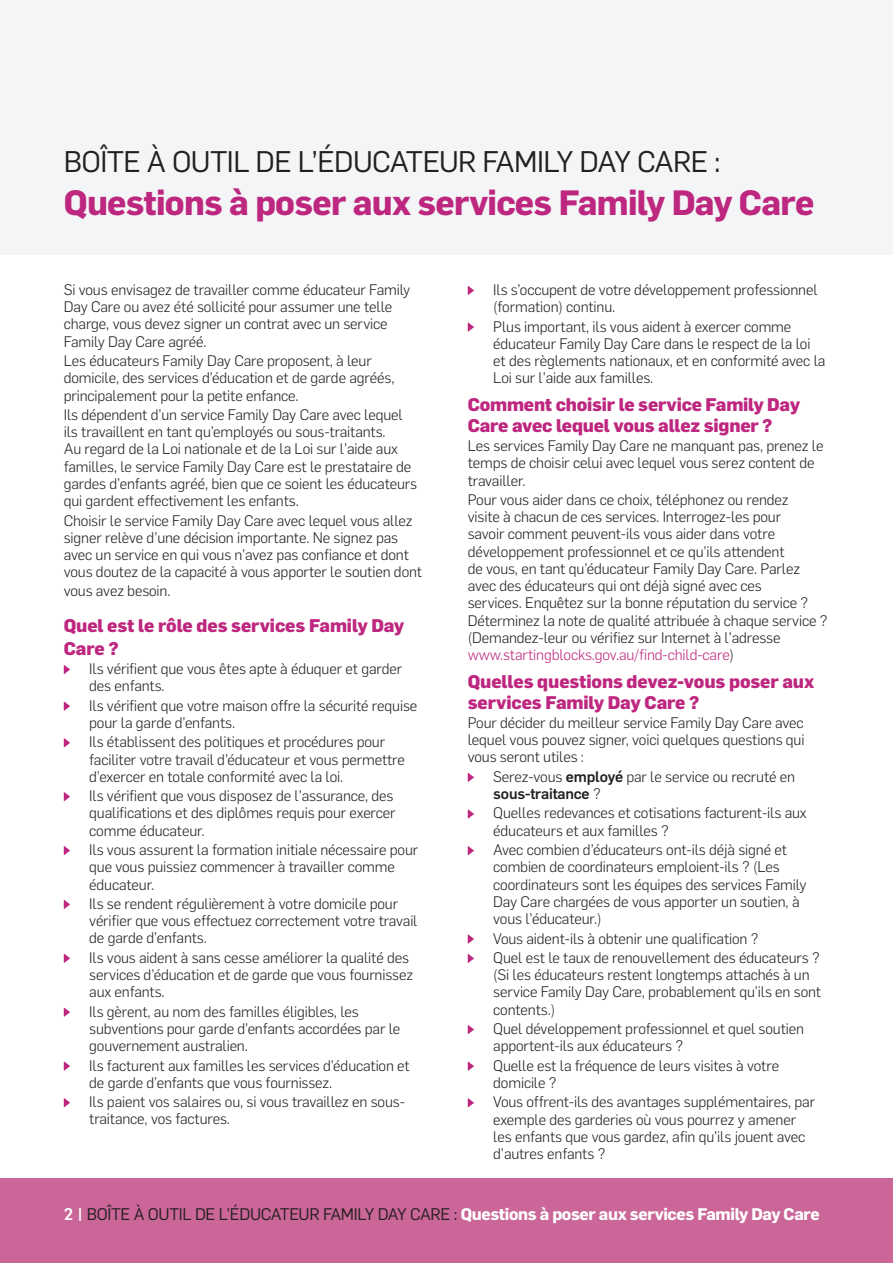
<style>
.page{position:relative;width:893px;height:1263px;background:#fff}
.page>*{position:absolute;margin:0;border:0;box-sizing:border-box;transform-origin:0 0}
.t1{font:700 34.5px "Flama";letter-spacing:-.02em;color:#be277f}
.t2{font:29.25px "Flama";letter-spacing:-.02em;color:#231f20}
._03_sub-header{font:800 18px/21px "Flama";letter-spacing:-.005em;color:#be277f}
.t3{font:700 16.5px "Flama";letter-spacing:-.02em;color:#fff}
.body_copy{font:300 15px/17.2px "Flama";letter-spacing:-.01em;color:#231f20}
.s1{color:#be277f}
.s2{font-weight:500}
.s3{font-weight:400;color:#231f20}
</style>
<div class="page">
<div style="left:0;top:0;width:893px;height:255px;background:#f3f5f6"></div>
<div style="left:0;top:1178px;width:893px;height:85px;background:#ca6698"></div>
<svg style="left:64px;top:665px;width:6px;height:9px"></svg>
<svg style="left:64px;top:701px;width:6px;height:10px"></svg>
<svg style="left:64px;top:738px;width:6px;height:9px"></svg>
<svg style="left:64px;top:792px;width:6px;height:9px"></svg>
<svg style="left:64px;top:846px;width:6px;height:9px"></svg>
<svg style="left:64px;top:900px;width:6px;height:9px"></svg>
<svg style="left:64px;top:954px;width:6px;height:9px"></svg>
<svg style="left:64px;top:1007px;width:6px;height:10px"></svg>
<svg style="left:64px;top:1061px;width:6px;height:10px"></svg>
<svg style="left:64px;top:1098px;width:6px;height:9px"></svg>
<svg style="left:468px;top:286px;width:6px;height:9px"></svg>
<svg style="left:468px;top:322px;width:6px;height:10px"></svg>
<svg style="left:468px;top:773px;width:6px;height:9px"></svg>
<svg style="left:468px;top:809px;width:6px;height:10px"></svg>
<svg style="left:468px;top:846px;width:6px;height:9px"></svg>
<svg style="left:468px;top:934px;width:6px;height:10px"></svg>
<svg style="left:468px;top:954px;width:6px;height:9px"></svg>
<svg style="left:468px;top:1025px;width:6px;height:9px"></svg>
<svg style="left:468px;top:1061px;width:6px;height:10px"></svg>
<svg style="left:468px;top:1098px;width:6px;height:9px"></svg>
<p class="t2" style="left:64px;top:141px;width:658px">BOÎTE À OUTIL DE L’ÉDUCATEUR FAMILY DAY CARE :</p>
<p class="t1" style="left:64px;top:178px;width:752px">Questions à poser aux services Family Day Care</p>
<p class="body_copy" style="left:64px;top:280px;width:348px">Si vous envisagez de travailler comme éducateur Family Day Care ou avez été sollicité pour assumer une telle charge, vous devez signer un contrat avec un service Family Day Care agréé.</p>
<p class="body_copy" style="left:64px;top:351px;width:332px">Les éducateurs Family Day Care proposent, à leur domicile, des services d’éducation et de garde agréés, principalement pour la petite enfance.</p>
<p class="body_copy" style="left:64px;top:405px;width:355px">Ils dépendent d’un service Family Day Care avec lequel ils travaillent en tant qu’employés ou sous-traitants.<br>Au regard de la Loi nationale et de la Loi sur l’aide aux familles, le service Family Day Care est le prestataire de gardes d’enfants agréé, bien que ce soient les éducateurs qui gardent effectivement les enfants.</p>
<p class="body_copy" style="left:64px;top:511px;width:360px">Choisir le service Family Day Care avec lequel vous allez signer relève d’une décision importante. Ne signez pas avec un service en qui vous n’avez pas confiance et dont vous doutez de la capacité à vous apporter le soutien dont</p>
<p class="body_copy" style="left:64px;top:581px;width:108px">vous avez besoin.</p>
<p class="_03_sub-header" style="left:64px;top:613px;width:342px;line-height:22.5px">Quel est le rôle des services Family Day<br>Care ?</p>
<p class="body_copy" style="left:89px;top:659px;width:314px">Ils vérifient que vous êtes apte à éduquer et garder des enfants.</p>
<p class="body_copy" style="left:89px;top:696px;width:330px">Ils vérifient que votre maison offre la sécurité requise pour la garde d’enfants.</p>
<p class="body_copy" style="left:89px;top:732px;width:317px">Ils établissent des politiques et procédures pour faciliter votre travail d’éducateur et vous permettre d’exercer en totale conformité avec la loi.</p>
<p class="body_copy" style="left:89px;top:786px;width:308px">Ils vérifient que vous disposez de l’assurance, des qualifications et des diplômes requis pour exercer comme éducateur.</p>
<p class="body_copy" style="left:89px;top:840px;width:331px">Ils vous assurent la formation initiale nécessaire pour que vous puissiez commencer à travailler comme éducateur.</p>
<p class="body_copy" style="left:89px;top:894px;width:330px">Ils se rendent régulièrement à votre domicile pour vérifier que vous effectuez correctement votre travail de garde d’enfants.</p>
<p class="body_copy" style="left:89px;top:948px;width:325px">Ils vous aident à sans cesse améliorer la qualité des services d’éducation et de garde que vous fournissez aux enfants.</p>
<p class="body_copy" style="left:89px;top:1002px;width:313px">Ils gèrent, au nom des familles éligibles, les subventions pour garde d’enfants accordées par le gouvernement australien.</p>
<p class="body_copy" style="left:89px;top:1056px;width:322px">Ils facturent aux familles les services d’éducation et de garde d’enfants que vous fournissez.</p>
<p class="body_copy" style="left:89px;top:1092px;width:317px">Ils paient vos salaires ou, si vous travaillez en sous&shy;traitance, vos factures.</p>
<p class="body_copy" style="left:493px;top:280px;width:326px">Ils s’occupent de votre développement professionnel (formation) continu.</p>
<p class="body_copy" style="left:493px;top:317px;width:334px">Plus important, ils vous aident à exercer comme éducateur Family Day Care dans le respect de la loi et des règlements nationaux, et en conformité avec la Loi sur l’aide aux familles.</p>
<p class="_03_sub-header" style="left:468px;top:392px;width:334px">Comment choisir le service Family Day<br>Care avec lequel vous allez signer ?</p>
<p class="body_copy" style="left:468px;top:436px;width:357px">Les services Family Day Care ne manquant pas, prenez le temps de choisir celui avec lequel vous serez content de travailler.</p>
<p class="body_copy" style="left:468px;top:490px;width:361px">Pour vous aider dans ce choix, téléphonez ou rendez<br>visite à chacun de ces services. Interrogez-les pour<br>savoir comment peuvent-ils vous aider dans votre développement professionnel et ce qu’ils attendent<br>de vous, en tant qu’éducateur Family Day Care. Parlez avec des éducateurs qui ont déjà signé avec ces<br>services. Enquêtez sur la bonne réputation du service ?<br>Déterminez la note de qualité attribuée à chaque service ? (Demandez-leur ou vérifiez sur Internet à l’adresse <span class="s1">www.startingblocks.gov.au/find-child-care</span>)</p>
<p class="_03_sub-header" style="left:468px;top:669px;width:348px">Quelles questions devez-vous poser aux services Family Day Care ?</p>
<p class="body_copy" style="left:468px;top:713px;width:338px;text-align:justify">Pour décider du meilleur service Family Day Care avec lequel vous pouvez signer, voici quelques questions qui vous seront utiles :</p>
<p class="body_copy" style="left:493px;top:767px;width:303px">Serez-vous <span class="s2">employé</span> par le service ou recruté en <span class="s2">sous-traitance</span> ?</p>
<p class="body_copy" style="left:493px;top:804px;width:315px">Quelles redevances et cotisations facturent-ils aux éducateurs et aux familles ?</p>
<p class="body_copy" style="left:493px;top:840px;width:315px">Avec combien d’éducateurs ont-ils déjà signé et combien de coordinateurs emploient-ils ? (Les coordinateurs sont les équipes des services Family Day Care chargées de vous apporter un soutien, à vous l’éducateur.)</p>
<p class="body_copy" style="left:493px;top:929px;width:267px">Vous aident-ils à obtenir une qualification ?</p>
<p class="body_copy" style="left:493px;top:948px;width:329px">Quel est le taux de renouvellement des éducateurs ? (Si les éducateurs restent longtemps attachés à un service Family Day Care, probablement qu’ils en sont contents.)</p>
<p class="body_copy" style="left:493px;top:1019px;width:312px">Quel développement professionnel et quel soutien apportent-ils aux éducateurs ?</p>
<p class="body_copy" style="left:493px;top:1056px;width:287px">Quelle est la fréquence de leurs visites à votre domicile ?</p>
<p class="body_copy" style="left:493px;top:1092px;width:323px">Vous offrent-ils des avantages supplémentaires, par exemple des garderies où vous pourrez y amener les enfants que vous gardez, afin qu’ils jouent avec d’autres enfants ?</p>
<p class="t3" style="left:64px;top:1202px;width:757px"><span class="s2">2 |</span> <span class="s3">BOÎTE À OUTIL DE L’ÉDUCATEUR FAMILY DAY CARE :</span> Questions à poser aux services Family Day Care</p>
</div>
